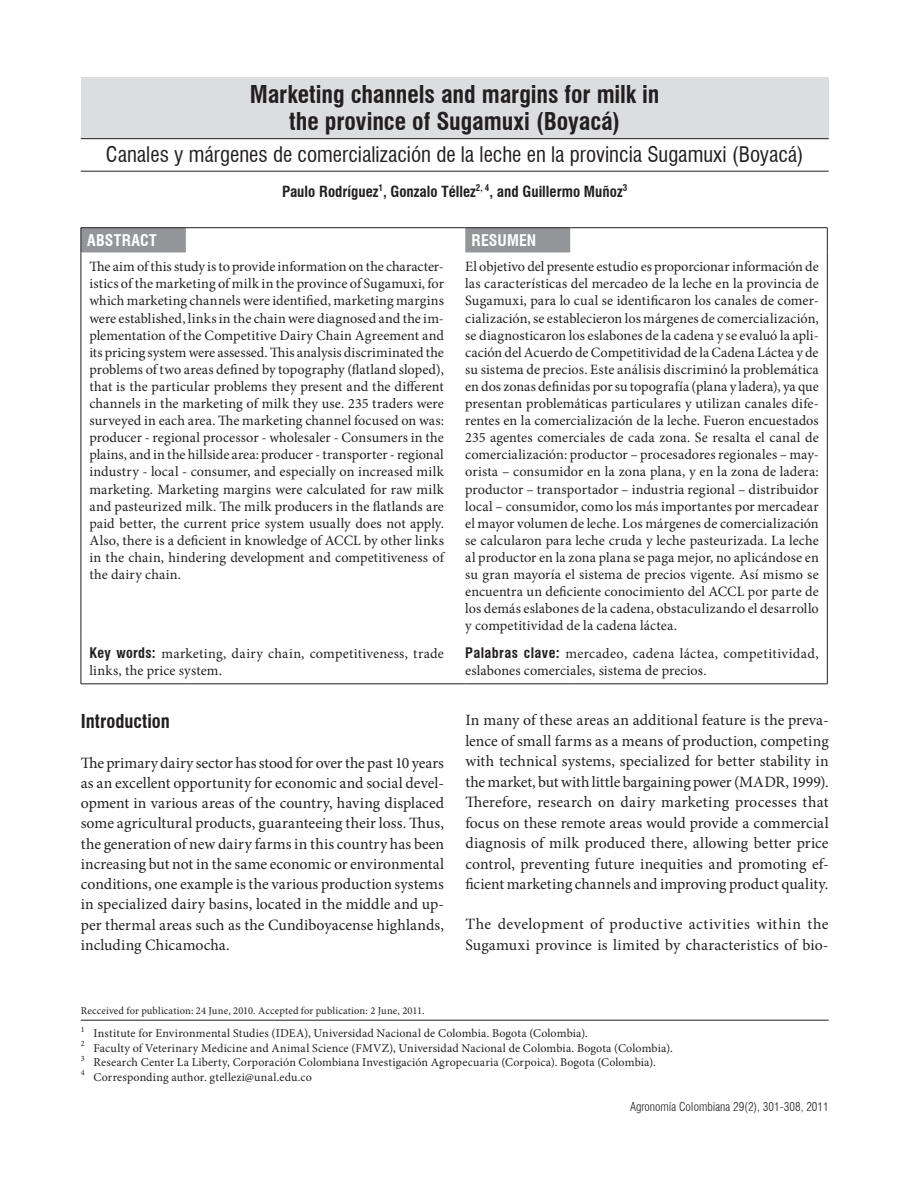
<style>
.page{position:relative;width:918px;height:1188px;background:#fff}
.page>*{position:absolute;margin:0;border:0;box-sizing:border-box;transform-origin:0 0}
.t1{font:700 condensed 24px/27px "Swiss 721 BT";letter-spacing:-.005em;color:#231f20;text-align:center}
.t2{font:condensed 21px "Swiss 721 BT";color:#231f20}
.t3{font:700 condensed 18.75px "Swiss 721 BT";color:#231f20}
.t4{font:15.75px/20.2px "Minion Pro";letter-spacing:.015em;color:#231f20;text-align:justify}
.t5{font:700 condensed 15.75px "Swiss 721 BT";letter-spacing:.01em;color:#fff}
.t6{font:700 condensed 15px "Swiss 721 BT";color:#231f20}
.t7{font:14.25px/17.1px "Minion Pro";letter-spacing:.01em;color:#231f20;text-align:justify}
.t8{font:12px/14.4px "Minion Pro";letter-spacing:.01em;color:#231f20}
.t9{font:300 condensed 12px "Swiss 721 BT";color:#231f20}
.t10{font:10.5px "Minion Pro";letter-spacing:.01em;color:#231f20}
.t11{font:8.1px "Minion Pro";color:#231f20}
.s1{font-family:"Swiss 721 BT";font-weight:700;font-stretch:condensed}
</style>
<div class="page">
<hr style="left:81px;top:1020px;width:748px;height:1px;background:#231f20">
<div style="left:81px;top:77px;width:748px;height:62px;background:#dcdddf"></div>
<hr style="left:81px;top:138px;width:748px;height:1px;background:#231f20">
<hr style="left:81px;top:171px;width:748px;height:1px;background:#231f20">
<hr style="left:81px;top:227px;width:105px;height:1px;background:#231f20">
<svg style="left:81px;top:228px;width:489px;height:24px"></svg>
<hr style="left:186px;top:227px;width:279px;height:1px;background:#231f20">
<hr style="left:465px;top:227px;width:105px;height:1px;background:#231f20">
<hr style="left:570px;top:227px;width:258px;height:1px;background:#231f20">
<svg style="left:827px;top:228px;width:1px;height:24px"></svg>
<hr style="left:81px;top:252px;width:1px;height:387px;background:#231f20">
<hr style="left:827px;top:252px;width:1px;height:387px;background:#231f20">
<hr style="left:81px;top:639px;width:1px;height:45px;background:#231f20">
<hr style="left:827px;top:639px;width:1px;height:45px;background:#231f20">
<hr style="left:81px;top:684px;width:105px;height:1px;background:#231f20">
<hr style="left:186px;top:684px;width:279px;height:1px;background:#231f20">
<hr style="left:465px;top:684px;width:105px;height:1px;background:#231f20">
<hr style="left:570px;top:684px;width:258px;height:1px;background:#231f20">
<h1 class="t1" style="left:250px;top:81px;width:411px">Marketing channels and margins for milk in the province of Sugamuxi (Boyacá)</h1>
<h2 class="t2" style="left:106px;top:142px;width:699px">Canales y márgenes de comercialización de la leche en la provincia Sugamuxi (Boyacá)</h2>
<p class="t6" style="left:282px;top:183px;width:346px">Paulo Rodríguez<sup>1</sup>, Gonzalo Téllez<sup>2,</sup> <sup>4</sup>, and Guillermo Muñoz<sup>3</sup></p>
<p class="t5" style="left:87px;top:231px;width:71px">ABSTRACT</p>
<p class="t5" style="left:472px;top:231px;width:66px">RESUMEN</p>
<p class="t7" style="left:89px;top:258px;width:356px">The aim of this study is to provide information on the character&shy;istics of the marketing of milk in the province of Sugamuxi, for which marketing channels were identified, marketing margins were established, links in the chain were diagnosed and the im&shy;plementation of the Competitive Dairy Chain Agreement and its pricing system were assessed. This analysis discriminated the problems of two areas defined by topography (flatland sloped), that is the particular problems they present and the different channels in the marketing of milk they use. 235 traders were surveyed in each area. The marketing channel focused on was: producer - regional processor - wholesaler - Consumers in the plains, and in the hillside area: producer - transporter - regional industry - local - consumer, and especially on increased milk marketing. Marketing margins were calculated for raw milk and pasteurized milk. The milk producers in the flatlands are paid better, the current price system usually does not apply.<br>Also, there is a deficient in knowledge of ACCL by other links in the chain, hindering development and competitiveness of the dairy chain.</p>
<p class="t7" style="left:465px;top:258px;width:355px">El objetivo del presente estudio es proporcionar información de las características del mercadeo de la leche en la provincia de Sugamuxi, para lo cual se identificaron los canales de comer&shy;cialización, se establecieron los márgenes de comercialización, se diagnosticaron los eslabones de la cadena y se evaluó la apli&shy;cación del Acuerdo de Competitividad de la Cadena Láctea y de su sistema de precios. Este análisis discriminó la problemática en dos zonas definidas por su topografía (plana y ladera), ya que presentan problemáticas particulares y utilizan canales dife&shy;rentes en la comercialización de la leche. Fueron encuestados 235 agentes comerciales de cada zona. Se resalta el canal de comercialización: productor – procesadores regionales – may&shy;orista – consumidor en la zona plana, y en la zona de ladera: productor – transportador – industria regional – distribuidor local – consumidor, como los más importantes por mercadear el mayor volumen de leche. Los márgenes de comercialización se calcularon para leche cruda y leche pasteurizada. La leche al productor en la zona plana se paga mejor, no aplicándose en su gran mayoría el sistema de precios vigente. Así mismo se encuentra un deficiente conocimiento del ACCL por parte de los demás eslabones de la cadena, obstaculizando el desarrollo y competitividad de la cadena láctea.</p>
<p class="t7" style="left:89px;top:645px;width:356px"><span class="s1">Key words:</span> marketing, dairy chain, competitiveness, trade links, the price system.</p>
<p class="t7" style="left:465px;top:645px;width:355px"><span class="s1">Palabras clave:</span> mercadeo, cadena láctea, competitividad, eslabones comerciales, sistema de precios.</p>
<h3 class="t3" style="left:81px;top:710px;width:91px">Introduction</h3>
<p class="t4" style="left:81px;top:753px;width:365px">The primary dairy sector has stood for over the past 10 years as an excellent opportunity for economic and social devel&shy;opment in various areas of the country, having displaced some agricultural products, guaranteeing their loss. Thus, the generation of new dairy farms in this country has been increasing but not in the same economic or environmental conditions, one example is the various production systems in specialized dairy basins, located in the middle and up&shy;per thermal areas such as the Cundiboyacense highlands, including Chicamocha.</p>
<p class="t4" style="left:465px;top:710px;width:365px">In many of these areas an additional feature is the preva&shy;lence of small farms as a means of production, competing with technical systems, specialized for better stability in the market, but with little bargaining power (MADR, 1999).<br>Therefore, research on dairy marketing processes that focus on these remote areas would provide a commercial diagnosis of milk produced there, allowing better price control, preventing future inequities and promoting ef&shy;ficient marketing channels and improving product quality.</p>
<p class="t4" style="left:465px;top:914px;width:365px">The development of productive activities within the<br>Sugamuxi province is limited by characteristics of bio-</p>
<p class="t10" style="left:81px;top:1004px;width:345px">Recceived for publication: 24 June, 2010. Accepted for publication: 2 June, 2011.</p>
<p class="t11" style="left:81px;top:1024px;width:5px">1</p>
<p class="t8" style="left:81px;top:1026px;width:593px;text-indent:13px">Institute for Environmental Studies (IDEA), Universidad Nacional de Colombia. Bogota (Colombia).<br><sup>2</sup> Faculty of Veterinary Medicine and Animal Science (FMVZ), Universidad Nacional de Colombia. Bogota (Colombia).<br><sup>3</sup> Research Center La Liberty, Corporación Colombiana Investigación Agropecuaria (Corpoica). Bogota (Colombia).<br><sup>4</sup> Corresponding author. gtellezi@unal.edu.co</p>
<p class="t9" style="left:630px;top:1100px;width:200px">Agronomía Colombiana 29(2), 301-308, 2011</p>
</div>
